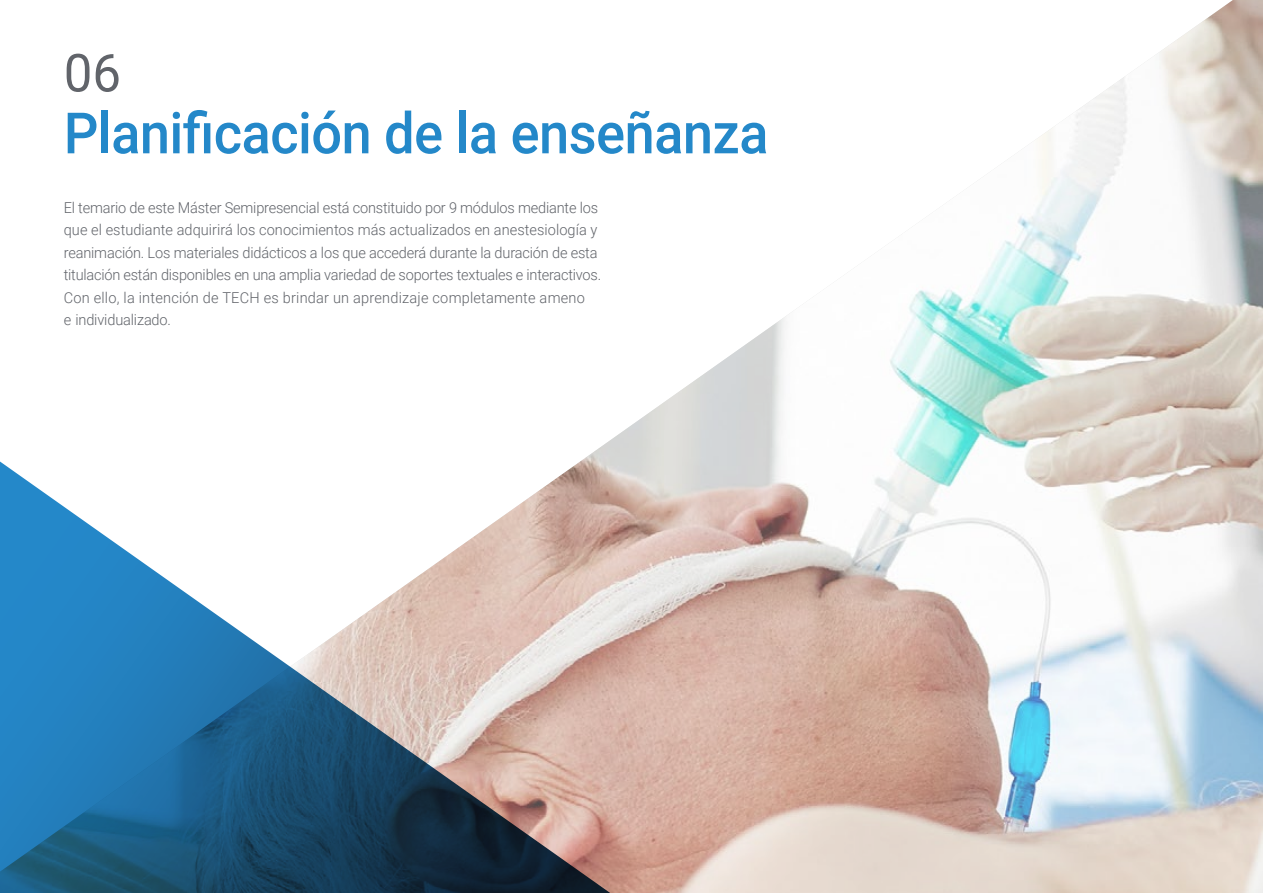
<style>
.page{position:relative;width:1263px;height:893px;background:#fff}
.page>*{position:absolute;margin:0;border:0;box-sizing:border-box;transform-origin:0 0}
.t1{font:500 57px "Roboto";letter-spacing:-.01em;color:#2488c9;scale:.95 1}
.t2{font:52.5px "Roboto";color:#61646a}
.t3{font:300 15px/22.5px "Roboto";letter-spacing:-.01em;color:#61646a}
</style>
<div class="page">
<img style="left:602px;top:0;width:661px;height:893px">
<svg style="left:0;top:446px;width:640px;height:447px"></svg>
<h2 class="t2" style="left:64px;top:36px;width:59px">06</h2>
<h1 class="t1" style="left:64px;top:93px;width:743px">Planificación de la enseñanza</h1>
<p class="t3" style="left:64px;top:196px;width:539px">El temario de este Máster Semipresencial está constituido por 9 módulos mediante los que el estudiante adquirirá los conocimientos más actualizados en anestesiología y reanimación. Los materiales didácticos a los que accederá durante la duración de esta titulación están disponibles en una amplia variedad de soportes textuales e interactivos.<br>Con ello, la intención de TECH es brindar un aprendizaje completamente ameno<br>e individualizado.</p>
</div>
